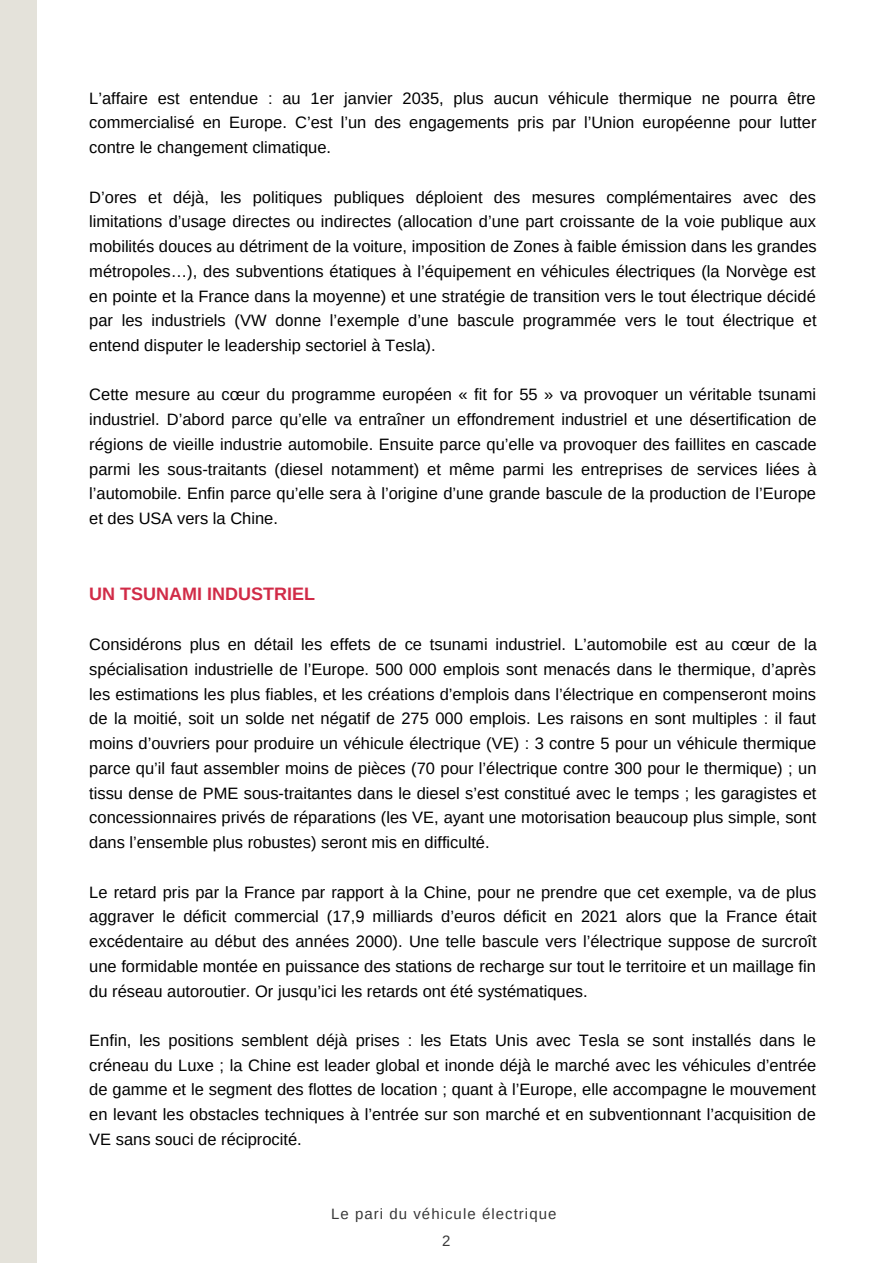
<style>
.page{position:relative;width:893px;height:1264px;background:#fff}
.page>*{position:absolute;margin:0;border:0;box-sizing:border-box;transform-origin:0 0}
.t1{font:700 18px "Arimo";color:#d12b47}
.t2{font:16.5px/24.8px "Arimo";color:#000;text-align:justify}
.t3{font:15px "Arimo";letter-spacing:.07em;color:#393939}
</style>
<div class="page">
<div style="left:0;top:0;width:36px;height:1262px;background:#e4e2da"></div>
<p class="t2" style="left:89px;top:85px;width:728px">L’affaire est entendue : au 1er janvier 2035, plus aucun véhicule thermique ne pourra être commercialisé en Europe. C’est l’un des engagements pris par l’Union européenne pour lutter contre le changement climatique.</p>
<p class="t2" style="left:89px;top:184px;width:729px">D’ores et déjà, les politiques publiques déploient des mesures complémentaires avec des limitations d’usage directes ou indirectes (allocation d’une part croissante de la voie publique aux mobilités douces au détriment de la voiture, imposition de Zones à faible émission dans les grandes métropoles…), des subventions étatiques à l’équipement en véhicules électriques (la Norvège est en pointe et la France dans la moyenne) et une stratégie de transition vers le tout électrique décidé par les industriels (VW donne l’exemple d’une bascule programmée vers le tout électrique et entend disputer le leadership sectoriel à Tesla).</p>
<p class="t2" style="left:89px;top:382px;width:729px">Cette mesure au cœur du programme européen « fit for 55 » va provoquer un véritable tsunami industriel. D’abord parce qu’elle va entraîner un effondrement industriel et une désertification de régions de vieille industrie automobile. Ensuite parce qu’elle va provoquer des faillites en cascade parmi les sous-traitants (diesel notamment) et même parmi les entreprises de services liées à l’automobile. Enfin parce qu’elle sera à l’origine d’une grande bascule de la production de l’Europe et des USA vers la Chine.</p>
<p class="t1" style="left:89px;top:583px;width:227px">UN TSUNAMI INDUSTRIEL</p>
<p class="t2" style="left:89px;top:632px;width:729px">Considérons plus en détail les effets de ce tsunami industriel. L’automobile est au cœur de la spécialisation industrielle de l’Europe. 500 000 emplois sont menacés dans le thermique, d’après les estimations les plus fiables, et les créations d’emplois dans l’électrique en compenseront moins de la moitié, soit un solde net négatif de 275 000 emplois. Les raisons en sont multiples : il faut moins d’ouvriers pour produire un véhicule électrique (VE) : 3 contre 5 pour un véhicule thermique parce qu’il faut assembler moins de pièces (70 pour l’électrique contre 300 pour le thermique) ; un tissu dense de PME sous-traitantes dans le diesel s’est constitué avec le temps ; les garagistes et concessionnaires privés de réparations (les VE, ayant une motorisation beaucoup plus simple, sont dans l’ensemble plus robustes) seront mis en difficulté.</p>
<p class="t2" style="left:89px;top:879px;width:729px">Le retard pris par la France par rapport à la Chine, pour ne prendre que cet exemple, va de plus aggraver le déficit commercial (17,9 milliards d’euros déficit en 2021 alors que la France était excédentaire au début des années 2000). Une telle bascule vers l’électrique suppose de surcroît une formidable montée en puissance des stations de recharge sur tout le territoire et un maillage fin du réseau autoroutier. Or jusqu’ici les retards ont été systématiques.</p>
<p class="t2" style="left:89px;top:1027px;width:728px">Enfin, les positions semblent déjà prises : les Etats Unis avec Tesla se sont installés dans le créneau du Luxe ; la Chine est leader global et inonde déjà le marché avec les véhicules d’entrée de gamme et le segment des flottes de location ; quant à l’Europe, elle accompagne le mouvement en levant les obstacles techniques à l’entrée sur son marché et en subventionnant l’acquisition de VE sans souci de réciprocité.</p>
<p class="t3" style="left:331px;top:1205px;width:227px">Le pari du véhicule électrique</p>
<p class="t3" style="left:442px;top:1232px;width:10px">2</p>
</div>
